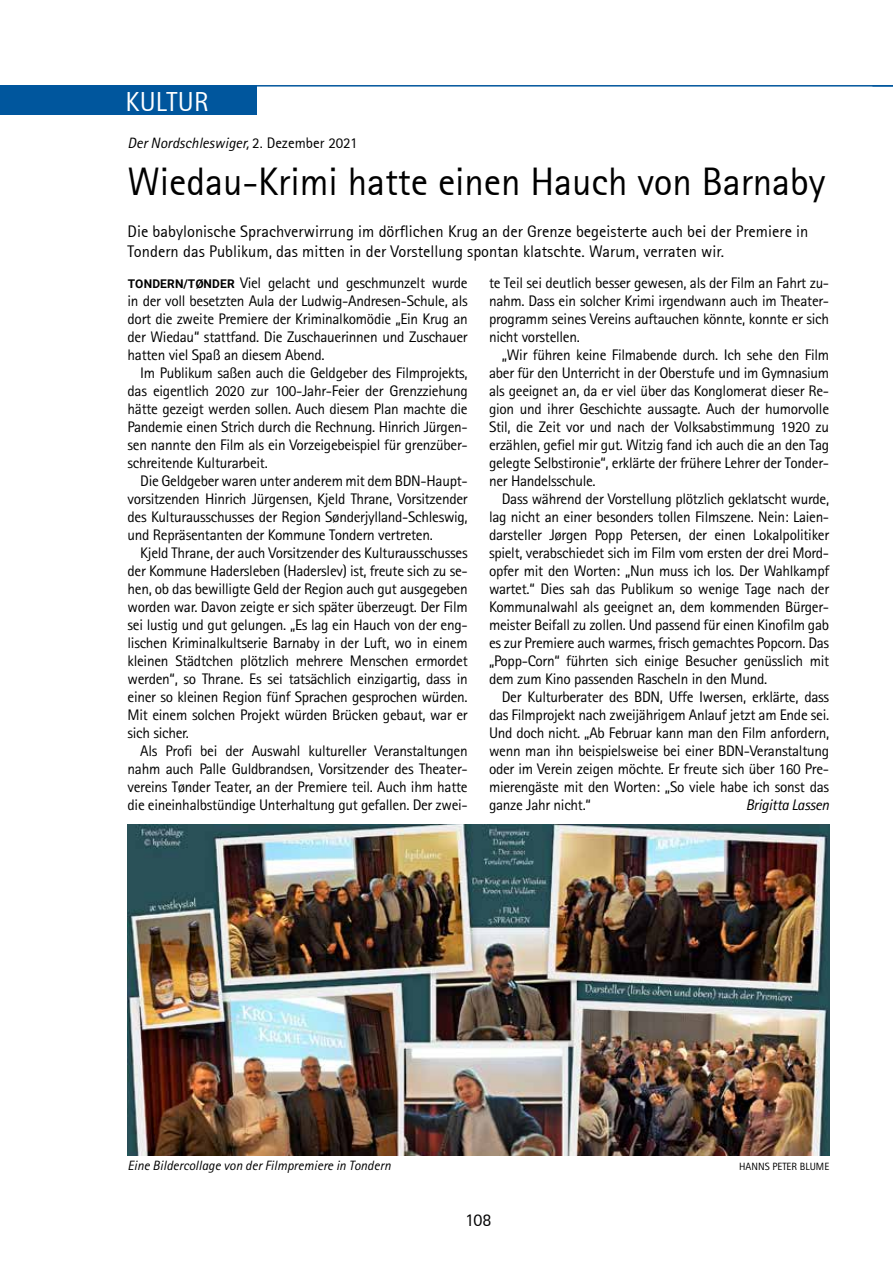
<style>
.page{position:relative;width:893px;height:1263px;background:#fff}
.page>*{position:absolute;margin:0;border:0;box-sizing:border-box;transform-origin:0 0}
.t1{font:39px "Rotis Sans";letter-spacing:-.005em;color:#000}
.t2{font:27px "Rotis Sans";letter-spacing:.01em;color:#fff}
.t3{font:18px "Rotis Sans";color:#020203}
.t4{font:16.5px/19.5px "Rotis Sans";color:#000}
.t5{font:15.3px/18px "Rotis Sans Serif";letter-spacing:-.02em;color:#000;text-align:justify}
.t6{font:italic 15.3px "Rotis Sans Serif";letter-spacing:-.02em;color:#000}
.t7{font:italic 15px "Rotis Sans Serif";color:#000}
.t8{font:italic 13.5px "Rotis Sans Serif";color:#000}
.t9{font:10.5px "Rotis Sans Serif";color:#000}
.s1{font-family:"Rotis Sans";font-style:normal}
.s2{font-family:"Roboto";font-weight:700;font-size:12px}
</style>
<div class="page">
<div style="left:0;top:85px;width:257px;height:30px;background:#00569d"></div>
<hr style="left:0;top:85px;width:893px;height:2px;background:#00569d">
<img style="left:128px;top:825px;width:701px;height:330px">
<h2 class="t2" style="left:125px;top:86px;width:85px">KULTUR</h2>
<p class="t7" style="left:128px;top:134px;width:231px">Der Nordschleswiger, <span class="s1">2. Dezember 2021</span></p>
<h1 class="t1" style="left:128px;top:159px;width:699px">Wiedau-Krimi hatte einen Hauch von Barnaby</h1>
<p class="t4" style="left:128px;top:222px;width:682px">Die babylonische Sprachverwirrung im dörflichen Krug an der Grenze begeisterte auch bei der Premiere in<br>Tondern das Publikum, das mitten in der Vorstellung spontan klatschte. Warum, verraten wir.</p>
<p class="t5" style="left:128px;top:274px;width:342px"><span class="s2">TONDERN/TØNDER</span> Viel gelacht und geschmunzelt wurde in der voll besetzten Aula der Ludwig-Andresen-Schule, als dort die zweite Premiere der Kriminalkomödie „Ein Krug an der Wiedau“ stattfand. Die Zuschauerinnen und Zuschauer hatten viel Spaß an diesem Abend.</p>
<p class="t5" style="left:128px;top:364px;width:342px;text-indent:13px">Im Publikum saßen auch die Geldgeber des Filmprojekts, das eigentlich 2020 zur 100-Jahr-Feier der Grenzziehung hätte gezeigt werden sollen. Auch diesem Plan machte die Pandemie einen Strich durch die Rechnung. Hinrich Jürgen&shy;sen nannte den Film als ein Vorzeigebeispiel für grenzüber&shy;schreitende Kulturarbeit.</p>
<p class="t5" style="left:128px;top:472px;width:342px;text-indent:13px">Die Geldgeber waren unter anderem mit dem BDN-Haupt&shy;vorsitzenden Hinrich Jürgensen, Kjeld Thrane, Vorsitzender des Kulturausschusses der Region Sønderjylland-Schleswig, und Repräsentanten der Kommune Tondern vertreten.</p>
<p class="t5" style="left:128px;top:544px;width:342px;text-indent:13px">Kjeld Thrane, der auch Vorsitzender des Kulturausschusses der Kommune Hadersleben (Haderslev) ist, freute sich zu se&shy;hen, ob das bewilligte Geld der Region auch gut ausgegeben worden war. Davon zeigte er sich später überzeugt. Der Film sei lustig und gut gelungen. „Es lag ein Hauch von der eng&shy;lischen Kriminalkultserie Barnaby in der Luft, wo in einem kleinen Städtchen plötzlich mehrere Menschen ermordet werden“, so Thrane. Es sei tatsächlich einzigartig, dass in einer so kleinen Region fünf Sprachen gesprochen würden.<br>Mit einem solchen Projekt würden Brücken gebaut, war er sich sicher.</p>
<p class="t5" style="left:128px;top:742px;width:342px;text-indent:13px">Als Profi bei der Auswahl kultureller Veranstaltungen nahm auch Palle Guldbrandsen, Vorsitzender des Theater&shy;vereins Tønder Teater, an der Premiere teil. Auch ihm hatte die eineinhalbstündige Unterhaltung gut gefallen. Der zwei-</p>
<p class="t5" style="left:489px;top:274px;width:342px">te Teil sei deutlich besser gewesen, als der Film an Fahrt zu&shy;nahm. Dass ein solcher Krimi irgendwann auch im Theater&shy;programm seines Vereins auftauchen könnte, konnte er sich nicht vorstellen.</p>
<p class="t5" style="left:489px;top:346px;width:342px;text-indent:13px">„Wir führen keine Filmabende durch. Ich sehe den Film aber für den Unterricht in der Oberstufe und im Gymnasium als geeignet an, da er viel über das Konglomerat dieser Re&shy;gion und ihrer Geschichte aussagte. Auch der humorvolle Stil, die Zeit vor und nach der Volksabstimmung 1920 zu erzählen, gefiel mir gut. Witzig fand ich auch die an den Tag gelegte Selbstironie“, erklärte der frühere Lehrer der Tonder&shy;ner Handelsschule.</p>
<p class="t5" style="left:489px;top:490px;width:342px;text-indent:13px">Dass während der Vorstellung plötzlich geklatscht wurde, lag nicht an einer besonders tollen Filmszene. Nein: Laien&shy;darsteller Jørgen Popp Petersen, der einen Lokalpolitiker spielt, verabschiedet sich im Film vom ersten der drei Mord&shy;opfer mit den Worten: „Nun muss ich los. Der Wahlkampf wartet.“ Dies sah das Publikum so wenige Tage nach der Kommunalwahl als geeignet an, dem kommenden Bürger&shy;meister Beifall zu zollen. Und passend für einen Kinofilm gab es zur Premiere auch warmes, frisch gemachtes Popcorn. Das „Popp-Corn“ führten sich einige Besucher genüsslich mit dem zum Kino passenden Rascheln in den Mund.</p>
<p class="t5" style="left:489px;top:688px;width:342px;text-indent:13px">Der Kulturberater des BDN, Uffe Iwersen, erklärte, dass das Filmprojekt nach zweijährigem Anlauf jetzt am Ende sei.<br>Und doch nicht. „Ab Februar kann man den Film anfordern, wenn man ihn beispielsweise bei einer BDN-Veranstaltung oder im Verein zeigen möchte. Er freute sich über 160 Pre&shy;mierengäste mit den Worten: „So viele habe ich sonst das ganze Jahr nicht.“</p>
<p class="t6" style="left:746px;top:796px;width:85px">Brigitta Lassen</p>
<p class="t8" style="left:128px;top:1157px;width:265px">Eine Bildercollage von der Filmpremiere in Tondern</p>
<p class="t9" style="left:739px;top:1160px;width:92px">HANNS PETER BLUME</p>
<p class="t3" style="left:465px;top:1210px;width:28px">108</p>
</div>
